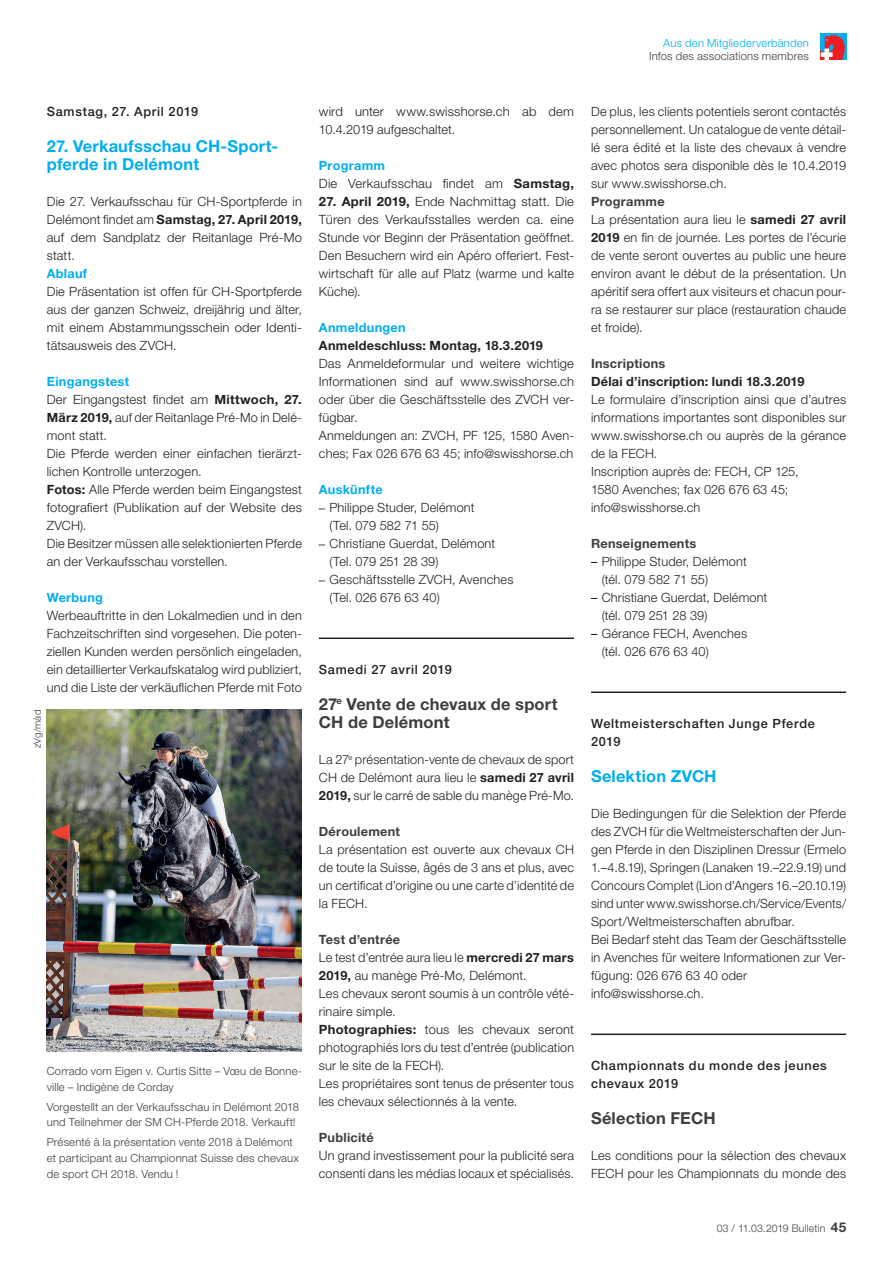
<style>
.page{position:relative;width:893px;height:1263px;background:#fff}
.page>*{position:absolute;margin:0;border:0;box-sizing:border-box;transform-origin:0 0}
.t1{font:700 16.5px/18px "Helvetica Neue LT Std";letter-spacing:.01em;color:#00aeef}
.t2{font:700 16.5px/18px "Helvetica Neue LT Std";letter-spacing:.01em;color:#3e3e3f}
.t3{font:300 12.75px/18px "Helvetica Neue LT Std";letter-spacing:.015em;color:#231f20}
.t4{font:500 12.75px/18px "Helvetica Neue LT Std";letter-spacing:.055em;color:#231f20}
.t5{font:700 12.75px "Helvetica Neue LT Std";letter-spacing:.02em;color:#231f20}
.t6{font:700 12.75px "Helvetica Neue LT Std";letter-spacing:.02em;color:#3e3e3f}
.t7{font:700 12.75px "Helvetica Neue LT Std";letter-spacing:.02em;color:#00aeef}
.t8{font:300 11.25px/15.8px "Helvetica Neue LT Std";letter-spacing:.015em;color:#3e3e3f}
.t9{font:300 11.25px "Helvetica Neue LT Std";letter-spacing:.02em;color:#00aeef}
.t10{font:300 10.5px "Helvetica Neue LT Std";letter-spacing:.015em;color:#3e3e3f}
.t11{font:300 9.75px "Helvetica Neue LT Std";color:#3e3e3f}
.s1{font-weight:700}
.s2{font-weight:700;color:#00aeef}
.s3{font-family:"Stone Serif Std";font-weight:500}
.s4{font-weight:700;color:#3e3e3f}
.s5{font-weight:400}
.s6{font-weight:700;font-size:13.5px}
</style>
<div class="page">
<div style="left:820px;top:34px;width:26px;height:26px;background:#00aeef"></div>
<svg style="left:820px;top:35px;width:25px;height:25px"></svg>
<hr style="left:319px;top:637px;width:255px;height:2px;background:#231f20">
<hr style="left:591px;top:691px;width:255px;height:2px;background:#231f20">
<hr style="left:591px;top:1033px;width:255px;height:2px;background:#231f20">
<img style="left:47px;top:710px;width:255px;height:342px">
<p class="t9" style="left:663px;top:36px;width:147px">Aus den Mitgliederverbänden</p>
<p class="t8" style="left:649px;top:48px;width:161px">Infos des associations membres</p>
<p class="t4" style="left:47px;top:102px;width:153px">Samstag, 27. April 2019</p>
<p class="t1" style="left:47px;top:137px;width:233px">27. Verkaufsschau CH-Sport&shy;pferde in Delémont</p>
<p class="t3" style="left:47px;top:192px;width:257px;text-align:justify">Die 27. Verkaufsschau für CH-Sportpferde in Delémont findet am <span class="s1">Samstag, 27. April 2019, </span>auf dem Sandplatz der Reitanlage Pré-Mo statt.</p>
<p class="t7" style="left:47px;top:265px;width:42px">Ablauf</p>
<p class="t3" style="left:47px;top:282px;width:257px;text-align:justify">Die Präsentation ist offen für CH-Sportpferde aus der ganzen Schweiz, dreijährig und älter, mit einem Abstammungsschein oder Identi&shy;tätsausweis des ZVCH.</p>
<p class="t3" style="left:47px;top:372px;width:257px"><span class="s2">Eingangstest<br></span>Der Eingangstest findet am <span class="s1">Mittwoch, 27.<br>März 2019,</span> auf der Reitanlage Pré-Mo in Delé&shy;mont statt.<br>Die Pferde werden einer einfachen tierärzt&shy;lichen Kontrolle unterzogen.<br><span class="s1">Fotos:</span> Alle Pferde werden beim Eingangstest fotografiert (Publikation auf der Website des ZVCH).<br>Die Besitzer müssen alle selektionierten Pferde an der Verkaufsschau vorstellen.</p>
<p class="t7" style="left:47px;top:589px;width:58px">Werbung</p>
<p class="t3" style="left:47px;top:606px;width:257px;text-align:justify">Werbeauftritte in den Lokalmedien und in den Fachzeitschriften sind vorgesehen. Die poten&shy;ziellen Kunden werden persönlich eingeladen, ein detaillierter Verkaufskatalog wird publiziert, und die Liste der verkäuflichen Pferde mit Foto</p>
<p class="t11" style="left:32px;top:748px;width:40px;rotate:-90deg">zVg/màd</p>
<p class="t8" style="left:47px;top:1063px;width:257px">Corrado vom Eigen v. Curtis Sitte – Vœu de Bonne&shy;ville – Indigène de Corday</p>
<p class="t8" style="left:47px;top:1098px;width:254px">Vorgestellt an der Verkaufsschau in Delémont 2018 und Teilnehmer der SM CH-Pferde 2018. Verkauft!</p>
<p class="t8" style="left:47px;top:1134px;width:254px">Présenté à la présentation vente 2018 à Delémont et participant au Championnat Suisse des chevaux de sport CH 2018. Vendu !</p>
<p class="t3" style="left:319px;top:102px;width:257px">wird unter www.swisshorse.ch ab dem<br>10.4.2019 aufgeschaltet.</p>
<p class="t3" style="left:319px;top:156px;width:257px"><span class="s2">Programm<br></span>Die Verkaufsschau findet am <span class="s1">Samstag,</span></p>
<p class="t3" style="left:319px;top:192px;width:257px;text-align:justify"><span class="s1">27. April 2019,</span> Ende Nachmittag statt. Die Türen des Verkaufsstalles werden ca. eine Stunde vor Beginn der Präsentation geöffnet.<br>Den Besuchern wird ein Apéro offeriert. Fest&shy;wirtschaft für alle auf Platz (warme und kalte Küche).</p>
<p class="t7" style="left:319px;top:319px;width:88px">Anmeldungen</p>
<p class="t5" style="left:319px;top:337px;width:226px">Anmeldeschluss: Montag, 18.3.2019</p>
<p class="t3" style="left:319px;top:354px;width:257px">Das Anmeldeformular und weitere wichtige Informationen sind auf www.swisshorse.ch oder über die Geschäftsstelle des ZVCH ver&shy;fügbar.<br>Anmeldungen an: ZVCH, PF 125, 1580 Aven&shy;ches; Fax 026 676 63 45; info@swisshorse.ch</p>
<p class="t7" style="left:319px;top:481px;width:65px">Auskünfte</p>
<p class="t3" style="left:330px;top:498px;width:147px;text-indent:-11px"><span class="s3">–</span> Philippe Studer, Delémont (Tel. 079 582 71 55)</p>
<p class="t3" style="left:330px;top:534px;width:167px;text-indent:-11px"><span class="s3">–</span> Christiane Guerdat, Delémont (Tel. 079 251 28 39)</p>
<p class="t3" style="left:330px;top:570px;width:185px;text-indent:-11px"><span class="s3">–</span> Geschäftsstelle ZVCH, Avenches (Tel. 026 676 63 40)</p>
<p class="t4" style="left:319px;top:660px;width:135px">Samedi 27 avril 2019</p>
<p class="t2" style="left:319px;top:695px;width:240px">27<sup>e</sup> Vente de chevaux de sport<br>CH de Delémont</p>
<p class="t3" style="left:319px;top:750px;width:257px;text-align:justify">La 27<sup>e</sup> présentation-vente de chevaux de sport CH de Delémont aura lieu le <span class="s1">samedi 27 avril 2019,</span> sur le carré de sable du manège Pré-Mo.</p>
<p class="t6" style="left:319px;top:823px;width:83px">Déroulement</p>
<p class="t3" style="left:319px;top:840px;width:257px;text-align:justify">La présentation est ouverte aux chevaux CH de toute la Suisse, âgés de 3 ans et plus, avec un certificat d’origine ou une carte d’identité de la FECH.</p>
<p class="t3" style="left:319px;top:930px;width:257px"><span class="s4">Test d’entrée<br></span>Le test d’entrée aura lieu le <span class="s1">mercredi 27 mars 2019,</span> au manège Pré-Mo, Delémont.<br>Les chevaux seront soumis à un contrôle vété&shy;rinaire simple.<br><span class="s1">Photographies:</span> tous les chevaux seront photographiés lors du test d’entrée (publication sur le site de la FECH).<br>Les propriétaires sont tenus de présenter tous les chevaux sélectionnés à la vente.</p>
<p class="t6" style="left:319px;top:1129px;width:56px">Publicité</p>
<p class="t3" style="left:319px;top:1146px;width:257px">Un grand investissement pour la publicité sera consenti dans les médias locaux et spécialisés.</p>
<p class="t3" style="left:591px;top:102px;width:257px;text-align:justify">De plus, les clients potentiels seront contactés personnellement. Un catalogue de vente détail&shy;lé sera édité et la liste des chevaux à vendre avec photos sera disponible dès le 10.4.2019 sur www.swisshorse.ch.</p>
<p class="t3" style="left:591px;top:192px;width:257px"><span class="s4">Programme<br></span>La présentation aura lieu le <span class="s1">samedi 27 avril 2019</span> en fin de journée. Les portes de l’écurie de vente seront ouvertes au public une heure environ avant le début de la présentation. Un apéritif sera offert aux visiteurs et chacun pour&shy;ra se restaurer sur place (restauration chaude et froide).</p>
<p class="t6" style="left:591px;top:355px;width:76px">Inscriptions</p>
<p class="t5" style="left:591px;top:373px;width:215px">Délai d’inscription: lundi 18.3.2019</p>
<p class="t3" style="left:591px;top:390px;width:257px">Le formulaire d’inscription ainsi que d’autres informations importantes sont disponibles sur www.swisshorse.ch ou auprès de la gérance de la FECH.<br>Inscription auprès de: FECH, CP 125,<br>1580 Avenches; fax 026 676 63 45; info@swisshorse.ch</p>
<p class="t6" style="left:591px;top:535px;width:107px">Renseignements</p>
<p class="t3" style="left:602px;top:552px;width:147px;text-indent:-11px"><span class="s5">–</span> Philippe Studer, Delémont (tél. 079 582 71 55)</p>
<p class="t3" style="left:602px;top:588px;width:167px;text-indent:-11px"><span class="s5">–</span> Christiane Guerdat, Delémont (tél. 079 251 28 39)</p>
<p class="t3" style="left:602px;top:624px;width:147px;text-indent:-11px"><span class="s5">–</span> Gérance FECH, Avenches (tél. 026 676 63 40)</p>
<p class="t4" style="left:591px;top:714px;width:225px">Weltmeisterschaften Junge Pferde<br>2019</p>
<p class="t1" style="left:591px;top:767px;width:127px">Selektion ZVCH</p>
<p class="t3" style="left:591px;top:804px;width:257px">Die Bedingungen für die Selektion der Pferde des ZVCH für die Weltmeisterschaften der Jun&shy;gen Pferde in den Disziplinen Dressur (Ermelo 1.–4.8.19), Springen (Lanaken 19.–22.9.19) und Concours Complet (Lion d’Angers 16.–20.10.19) sind unter www.swisshorse.ch/Service/Events/ Sport/Weltmeisterschaften abrufbar.<br>Bei Bedarf steht das Team der Geschäftsstelle in Avenches für weitere Informationen zur Ver&shy;fügung: 026 676 63 40 oder info@swisshorse.ch.</p>
<p class="t4" style="left:591px;top:1056px;width:237px">Championnats du monde des jeunes chevaux 2019</p>
<p class="t2" style="left:591px;top:1109px;width:126px">Sélection FECH</p>
<p class="t3" style="left:591px;top:1146px;width:257px">Les conditions pour la sélection des chevaux<br>FECH pour les Championnats du monde des</p>
<p class="t10" style="left:717px;top:1222px;width:131px">03 / 11.03.2019 Bulletin <span class="s6">45</span></p>
</div>
